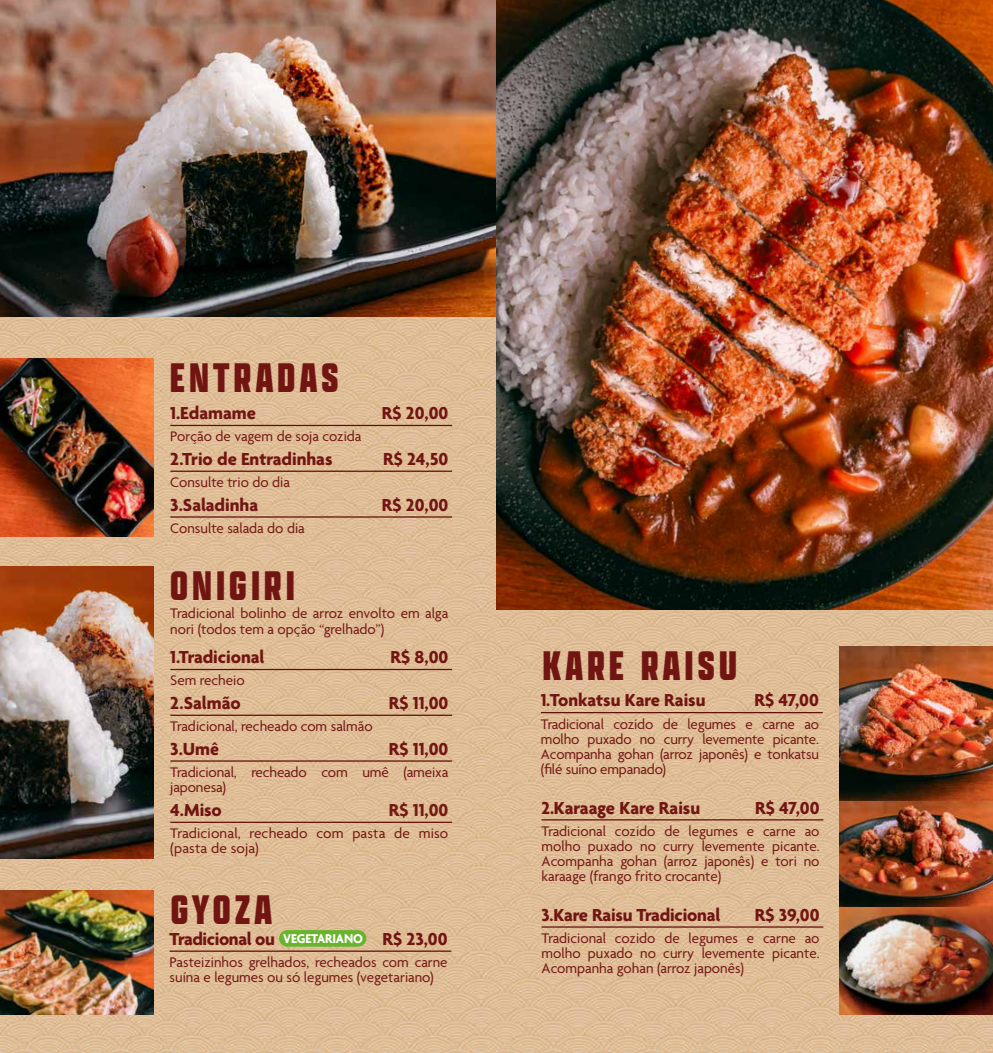
<style>
.page{position:relative;width:993px;height:1053px;background:#fff}
.page>*{position:absolute;margin:0;border:0;box-sizing:border-box;transform-origin:0 0}
.t1{font:900 44.12px "Apotek Comp";letter-spacing:.1em;color:#711512}
.t2{font:700 18.75px "Agenda";color:#711512}
.t3{font:700 18.75px "Agenda";letter-spacing:-.02em;color:#711512}
.t4{font:700 18.75px "Agenda";color:#741a12}
.t5{font:15px/15.1px "Agenda";color:#711512}
.t6{font:700 13.75px "Agenda";letter-spacing:-.01em;color:#fff;scale:.95 1}
</style>
<div class="page">
<img style="left:0;top:316px;width:992px;height:736px">
<img style="left:0;top:0;width:496px;height:316px">
<hr style="left:170px;top:425px;width:282px;height:1px;background:#711512">
<hr style="left:170px;top:470px;width:282px;height:2px;background:#711512">
<hr style="left:170px;top:516px;width:282px;height:1px;background:#711512">
<hr style="left:170px;top:668px;width:282px;height:2px;background:#711512">
<hr style="left:170px;top:714px;width:282px;height:1px;background:#711512">
<hr style="left:170px;top:760px;width:282px;height:1px;background:#711512">
<hr style="left:170px;top:821px;width:282px;height:1px;background:#711512">
<img style="left:0;top:358px;width:153px;height:179px">
<img style="left:0;top:890px;width:153px;height:124px">
<img style="left:0;top:567px;width:153px;height:291px">
<hr style="left:169px;top:950px;width:282px;height:1px;background:#711512">
<div style="left:279px;top:930px;width:87px;height:16px;background:#69b42e;border-radius:8px"></div>
<img style="left:496px;top:0;width:496px;height:609px">
<img style="left:839px;top:647px;width:153px;height:367px">
<hr style="left:541px;top:819px;width:282px;height:1px;background:#711512">
<hr style="left:541px;top:926px;width:282px;height:1px;background:#711512">
<hr style="left:540px;top:712px;width:282px;height:1px;background:#711512">
<h1 class="t1" style="left:170px;top:350px;width:169px">ENTRADAS</h1>
<p class="t2" style="left:170px;top:403px;width:87px">1.Edamame</p>
<p class="t2" style="left:381px;top:403px;width:68px">R$ 20,00</p>
<p class="t5" style="left:170px;top:430px;width:193px">Porção de vagem de soja cozida</p>
<p class="t2" style="left:170px;top:449px;width:164px">2.Trio de Entradinhas</p>
<p class="t2" style="left:383px;top:449px;width:67px">R$ 24,50</p>
<p class="t5" style="left:170px;top:475px;width:121px">Consulte trio do dia</p>
<p class="t2" style="left:170px;top:494px;width:89px">3.Saladinha</p>
<p class="t2" style="left:381px;top:494px;width:68px">R$ 20,00</p>
<p class="t5" style="left:170px;top:521px;width:136px">Consulte salada do dia</p>
<h1 class="t1" style="left:170px;top:558px;width:126px">ONIGIRI</h1>
<p class="t5" style="left:170px;top:607px;width:279px">Tradicional bolinho de arroz envolto em alga nori (todos tem a opção “grelhado”)</p>
<p class="t2" style="left:170px;top:647px;width:96px">1.Tradicional</p>
<p class="t2" style="left:390px;top:647px;width:59px">R$ 8,00</p>
<p class="t5" style="left:170px;top:674px;width:76px">Sem recheio</p>
<p class="t2" style="left:170px;top:693px;width:72px">2.Salmão</p>
<p class="t2" style="left:389px;top:693px;width:61px">R$ 11,00</p>
<p class="t5" style="left:170px;top:719px;width:204px">Tradicional, recheado com salmão</p>
<p class="t2" style="left:170px;top:738px;width:50px">3.Umê</p>
<p class="t2" style="left:389px;top:738px;width:61px">R$ 11,00</p>
<p class="t5" style="left:170px;top:765px;width:279px">Tradicional, recheado com umê (ameixa japonesa)</p>
<p class="t2" style="left:170px;top:800px;width:53px">4.Miso</p>
<p class="t4" style="left:389px;top:800px;width:61px">R$ 11,00</p>
<p class="t5" style="left:170px;top:826px;width:279px">Tradicional, recheado com pasta de miso (pasta de soja)</p>
<h1 class="t1" style="left:171px;top:882px;width:103px">GYOZA</h1>
<p class="t3" style="left:169px;top:928px;width:107px">Tradicional ou</p>
<p class="t2" style="left:382px;top:928px;width:67px">R$ 23,00</p>
<p class="t5" style="left:169px;top:955px;width:279px">Pasteizinhos grelhados, recheados com carne suína e legumes ou só legumes (vegetariano)</p>
<p class="t6" style="left:283px;top:931px;width:85px">VEGETARIANO</p>
<h1 class="t1" style="left:542px;top:638px;width:196px">KARE RAISU</h1>
<p class="t2" style="left:540px;top:690px;width:166px">1.Tonkatsu Kare Raisu</p>
<p class="t2" style="left:754px;top:690px;width:66px">R$ 47,00</p>
<p class="t5" style="left:540px;top:717px;width:279px;text-align:justify">Tradicional cozido de legumes e carne ao molho puxado no curry levemente picante.<br>Acompanha gohan (arroz japonês) e tonkatsu (filé suíno empanado)</p>
<p class="t2" style="left:541px;top:797px;width:160px">2.Karaage Kare Raisu</p>
<p class="t2" style="left:755px;top:797px;width:66px">R$ 47,00</p>
<p class="t5" style="left:541px;top:824px;width:279px;text-align:justify">Tradicional cozido de legumes e carne ao molho puxado no curry levemente picante.<br>Acompanha gohan (arroz japonês) e tori no karaage (frango frito crocante)</p>
<p class="t2" style="left:541px;top:904px;width:180px">3.Kare Raisu Tradicional</p>
<p class="t2" style="left:754px;top:904px;width:66px">R$ 39,00</p>
<p class="t5" style="left:541px;top:931px;width:279px;text-align:justify">Tradicional cozido de legumes e carne ao molho puxado no curry levemente picante.<br>Acompanha gohan (arroz japonês)</p>
</div>
